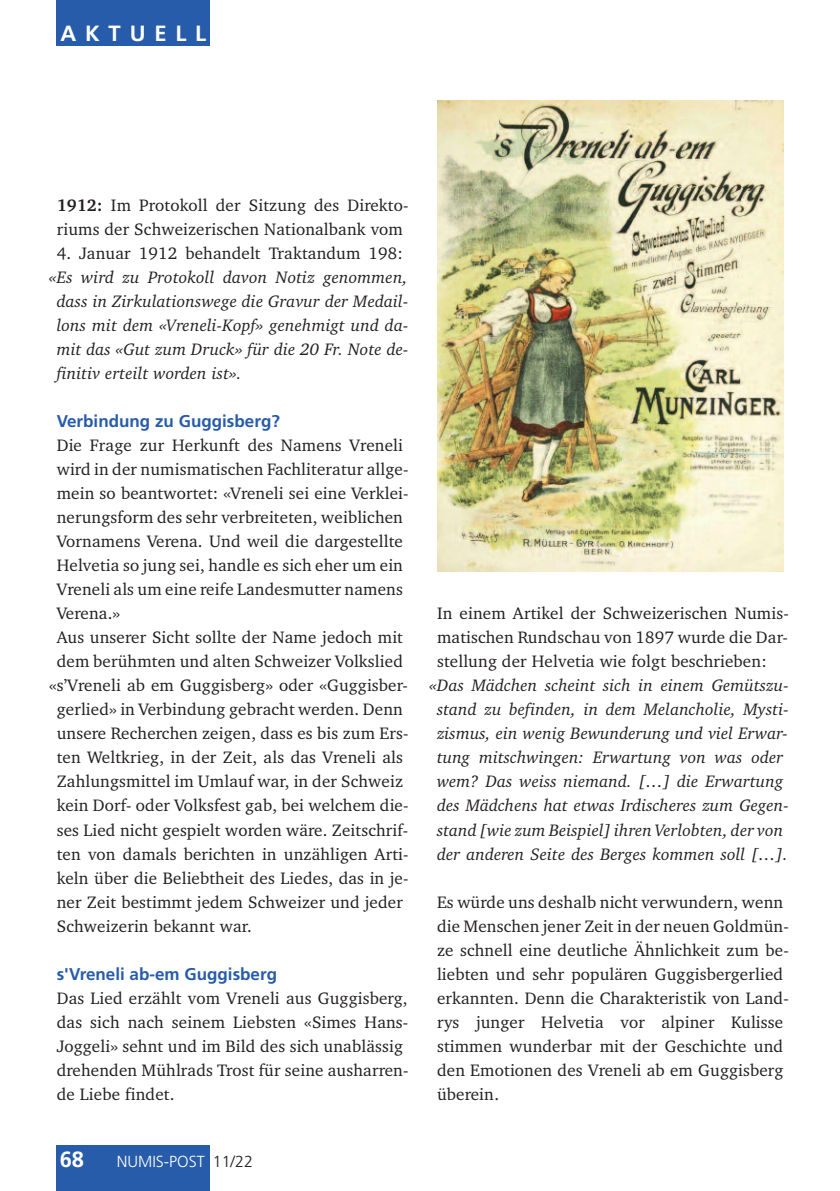
<style>
.page{position:relative;width:840px;height:1191px;background:#fff}
.page>*{position:absolute;margin:0;border:0;box-sizing:border-box;transform-origin:0 0}
.t1{font:700 22px "Frutiger";letter-spacing:.4em;color:#fff}
.t2{font:17px/24px "Charter IT Cby BT";letter-spacing:.01em;color:#231f20}
.t3{font:italic 17px/24px "Charter IT Cby BT";letter-spacing:.005em;color:#231f20;text-align:justify}
.t4{font:700 17px "Frutiger";color:#275caa}
.t5{font:300 16px "Frutiger";color:#fff}
.s1{font-weight:700}
.s2{color:#231f20}
</style>
<div class="page">
<div style="left:57px;top:0;width:153px;height:45px;background:#275caa"></div>
<div style="left:57px;top:1145px;width:153px;height:46px;background:#275caa"></div>
<img style="left:437px;top:100px;width:345px;height:471px">
<p class="t1" style="left:60px;top:24px;width:147px">AKTUELL</p>
<p class="t2" style="left:57px;top:195px;width:353px"><span class="s1">1912:</span> Im Protokoll der Sitzung des Direkto&shy;riums der Schweizerischen Nationalbank vom</p>
<p class="t2" style="left:57px;top:243px;width:347px">4. Januar 1912 behandelt Traktandum 198:</p>
<p class="t3" style="left:57px;top:267px;width:353px;text-indent:-8px">«Es wird zu Protokoll davon Notiz genommen, dass in Zirkulationswege die Gravur der Medail&shy;lons mit dem «Vreneli-Kopf» genehmigt und da&shy;mit das «Gut zum Druck» für die 20 Fr. Note de&shy;finitiv erteilt worden ist».</p>
<p class="t4" style="left:57px;top:414px;width:224px">Verbindung zu Guggisberg?</p>
<p class="t2" style="left:57px;top:435px;width:347px">Die Frage zur Herkunft des Namens Vreneli</p>
<p class="t2" style="left:57px;top:459px;width:353px">wird in der numismatischen Fachliteratur allge-</p>
<p class="t2" style="left:57px;top:483px;width:353px">mein so beantwortet: «Vreneli sei eine Verklei-</p>
<p class="t2" style="left:57px;top:507px;width:347px">nerungsform des sehr verbreiteten, weiblichen</p>
<p class="t2" style="left:57px;top:531px;width:347px">Vornamens Verena. Und weil die dargestellte</p>
<p class="t2" style="left:57px;top:555px;width:347px">Helvetia so jung sei, handle es sich eher um ein</p>
<p class="t2" style="left:57px;top:579px;width:347px">Vreneli als um eine reife Landesmutter namens</p>
<p class="t2" style="left:57px;top:603px;width:65px">Verena.»</p>
<p class="t2" style="left:57px;top:627px;width:347px">Aus unserer Sicht sollte der Name jedoch mit</p>
<p class="t2" style="left:57px;top:651px;width:347px">dem berühmten und alten Schweizer Volkslied</p>
<p class="t2" style="left:49px;top:675px;width:360px">«s’Vreneli ab em Guggisberg» oder «Guggisber-</p>
<p class="t2" style="left:57px;top:699px;width:347px">gerlied» in Verbindung gebracht werden. Denn</p>
<p class="t2" style="left:57px;top:723px;width:353px">unsere Recherchen zeigen, dass es bis zum Ers-</p>
<p class="t2" style="left:57px;top:747px;width:347px">ten Weltkrieg, in der Zeit, als das Vreneli als</p>
<p class="t2" style="left:57px;top:771px;width:347px">Zahlungsmittel im Umlauf war, in der Schweiz</p>
<p class="t2" style="left:57px;top:795px;width:353px">kein Dorf- oder Volksfest gab, bei welchem die-</p>
<p class="t2" style="left:57px;top:819px;width:353px">ses Lied nicht gespielt worden wäre. Zeitschrif-</p>
<p class="t2" style="left:57px;top:843px;width:353px">ten von damals berichten in unzähligen Arti-</p>
<p class="t2" style="left:57px;top:867px;width:353px">keln über die Beliebtheit des Liedes, das in je-</p>
<p class="t2" style="left:57px;top:891px;width:347px">ner Zeit bestimmt jedem Schweizer und jeder</p>
<p class="t2" style="left:57px;top:915px;width:197px">Schweizerin bekannt war.</p>
<p class="t4" style="left:57px;top:966px;width:222px">s'Vreneli ab-em Guggisberg</p>
<p class="t2" style="left:57px;top:987px;width:353px">Das Lied erzählt vom Vreneli aus Guggisberg, das sich nach seinem Liebsten «Simes Hans-Joggeli» sehnt und im Bild des sich unablässig drehenden Mühlrads Trost für seine ausharren&shy;de Liebe findet.</p>
<p class="t1" style="left:60px;top:1150px;width:26px">68</p>
<p class="t5" style="left:117px;top:1154px;width:138px">NUMIS-POST <span class="s2">11/22</span></p>
<p class="t2" style="left:437px;top:603px;width:353px;text-align:justify">In einem Artikel der Schweizerischen Numis&shy;matischen Rundschau von 1897 wurde die Dar&shy;stellung der Helvetia wie folgt beschrieben:</p>
<p class="t3" style="left:429px;top:675px;width:360px;text-align:center">«Das Mädchen scheint sich in einem Gemütszu&shy;stand zu befinden, in dem Melancholie, Mysti&shy;zismus, ein wenig Bewunderung und viel Erwar&shy;tung mitschwingen: Erwartung von was oder wem? Das weiss niemand. […] die Erwartung des Mädchens hat etwas Irdischeres zum Gegen&shy;stand [wie zum Beispiel] ihren Verlobten, der von der anderen Seite des Berges kommen soll […].</p>
<p class="t2" style="left:437px;top:891px;width:353px">Es würde uns deshalb nicht verwundern, wenn die Menschen jener Zeit in der neuen Goldmün&shy;ze schnell eine deutliche Ähnlichkeit zum be&shy;liebten und sehr populären Guggisbergerlied erkannten. Denn die Charakteristik von Land&shy;rys junger Helvetia vor alpiner Kulisse stimmen wunderbar mit der Geschichte und den Emotionen des Vreneli ab em Guggisberg überein.</p>
</div>
